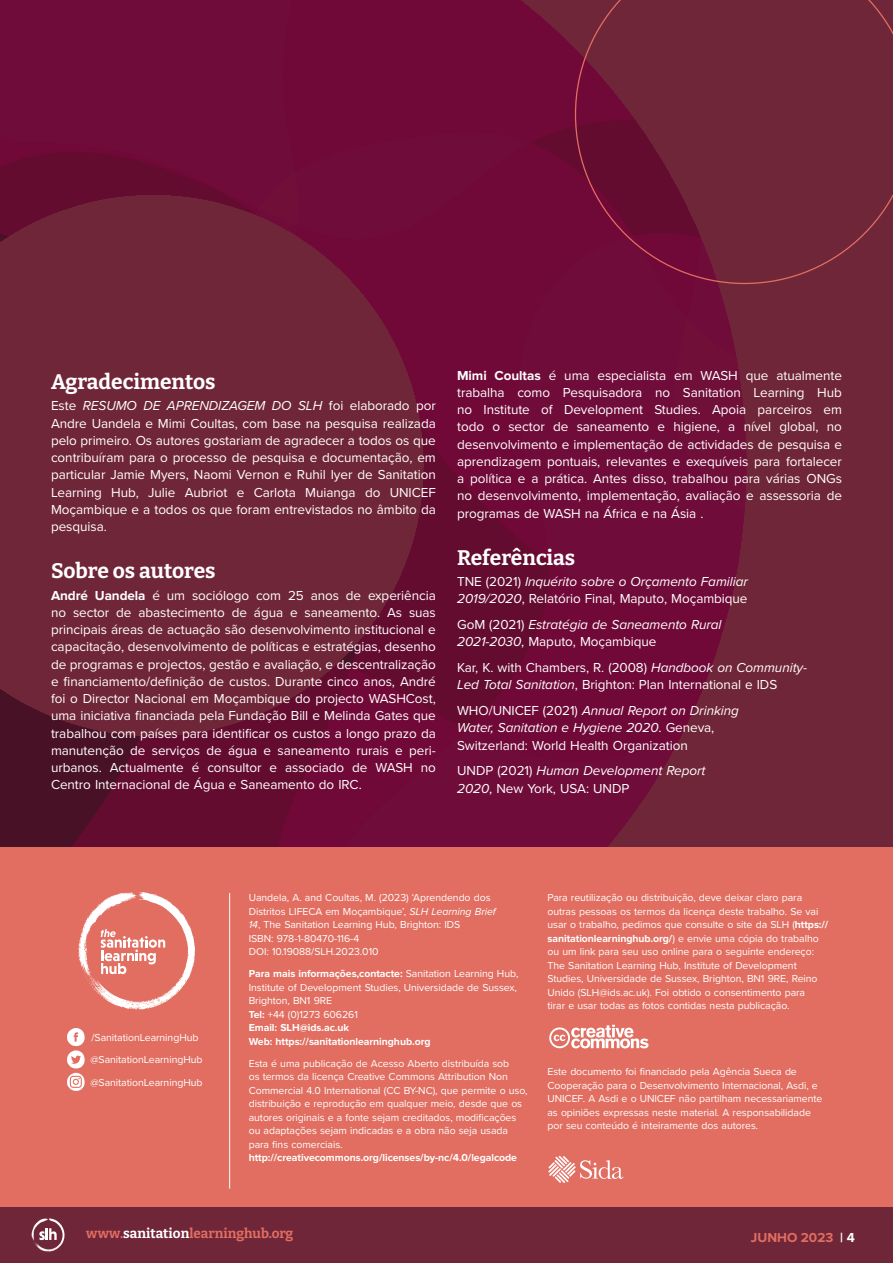
<style>
.page{position:relative;width:893px;height:1263px;background:#fff}
.page>*{position:absolute;margin:0;border:0;box-sizing:border-box;transform-origin:0 0}
.Body_Header_PLUS{font:100 21px "Bitter";color:#fff}
.Body_2_col{font:13.5px/17.2px "Proxima Nova";letter-spacing:-.005em;color:#fff}
.Body_2_col-2{font:italic 13.5px/17.2px "Proxima Nova";letter-spacing:-.005em;color:#fff}
.t1{font:100 13.5px "Bitter";color:#e16e61}
.t2{font:700 13.5px "Proxima Nova";color:#e16e61}
.Back_Copy{font:10.5px/13.5px "Proxima Nova";letter-spacing:-.005em;color:#fff}
.s1{font-style:italic}
.s2{font-weight:700}
.s3{font-style:normal}
.s4{color:#fff}
</style>
<div class="page">
<div style="left:0;top:0;width:893px;height:863px;background:#702639"></div>
<img style="left:0;top:0;width:746px;height:847px">
<div style="left:0;top:847px;width:893px;height:361px;background:#e16e61"></div>
<hr style="left:229px;top:893px;width:1px;height:295px;background:#fff">
<svg style="left:78px;top:892px;width:117px;height:118px"></svg>
<svg style="left:67px;top:1028px;width:18px;height:63px"></svg>
<svg style="left:549px;top:1025px;width:99px;height:23px"></svg>
<svg style="left:548px;top:1156px;width:75px;height:27px"></svg>
<svg style="left:575px;top:0;width:318px;height:284px"></svg>
<div style="left:0;top:1208px;width:893px;height:55px;background:#702639"></div>
<svg style="left:31px;top:1218px;width:34px;height:33px"></svg>
<p class="Body_Header_PLUS" style="left:51px;top:368px;width:166px">Agradecimentos</p>
<p class="Body_2_col" style="left:51px;top:397px;width:386px;text-align:justify">Este <span class="s1">RESUMO DE APRENDIZAGEM DO SLH</span> foi elaborado por Andre Uandela e Mimi Coultas, com base na pesquisa realizada pelo primeiro. Os autores gostariam de agradecer a todos os que contribuíram para o processo de pesquisa e documentação, em particular Jamie Myers, Naomi Vernon e Ruhil Iyer de Sanitation Learning Hub, Julie Aubriot e Carlota Muianga do UNICEF Moçambique e a todos os que foram entrevistados no âmbito da pesquisa.</p>
<p class="Body_Header_PLUS" style="left:51px;top:557px;width:166px">Sobre os autores</p>
<p class="Body_2_col" style="left:51px;top:586px;width:386px;text-align:justify"><span class="s2">André Uandela</span> é um sociólogo com 25 anos de experiência no sector de abastecimento de água e saneamento. As suas principais áreas de actuação são desenvolvimento institucional e capacitação, desenvolvimento de políticas e estratégias, desenho de programas e projectos, gestão e avaliação, e descentralização e financiamento/definição de custos. Durante cinco anos, André foi o Director Nacional em Moçambique do projecto WASHCost, uma iniciativa financiada pela Fundação Bill e Melinda Gates que trabalhou com países para identificar os custos a longo prazo da manutenção de serviços de água e saneamento rurais e peri&shy;urbanos. Actualmente é consultor e associado de WASH no Centro Internacional de Água e Saneamento do IRC.</p>
<p class="Body_2_col" style="left:457px;top:366px;width:386px;text-align:justify"><span class="s2">Mimi Coultas</span> é uma especialista em WASH que atualmente trabalha como Pesquisadora no Sanitation Learning Hub no Institute of Development Studies. Apoia parceiros em todo o sector de saneamento e higiene, a nível global, no desenvolvimento e implementação de actividades de pesquisa e aprendizagem pontuais, relevantes e exequíveis para fortalecer a política e a prática. Antes disso, trabalhou para várias ONGs no desenvolvimento, implementação, avaliação e assessoria de programas de WASH na África e na Ásia .</p>
<p class="Body_Header_PLUS" style="left:457px;top:544px;width:120px">Referências</p>
<p class="Body_2_col" style="left:457px;top:572px;width:292px">TNE (2021) <span class="s1">Inquérito sobre o Orçamento Familiar<br>2019/2020</span>, Relatório Final, Maputo, Moçambique</p>
<p class="Body_2_col-2" style="left:457px;top:615px;width:266px"><span class="s3">GoM (2021)</span> Estratégia de Saneamento Rural<br>2021-2030<span class="s3">, Maputo, Moçambique</span></p>
<p class="Body_2_col" style="left:457px;top:658px;width:352px">Kar, K. with Chambers, R. (2008) <span class="s1">Handbook on Community-<br>Led Total Sanitation</span>, Brighton: Plan International e IDS</p>
<p class="Body_2_col" style="left:457px;top:701px;width:283px">WHO/UNICEF (2021) <span class="s1">Annual Report on Drinking<br>Water, Sanitation e Hygiene 2020</span>. Geneva,<br>Switzerland: World Health Organization</p>
<p class="Body_2_col" style="left:457px;top:762px;width:250px">UNDP (2021) <span class="s1">Human Development Report<br>2020</span>, New York, USA: UNDP</p>
<p class="Back_Copy" style="left:92px;top:1030px;width:109px">/SanitationLearningHub</p>
<p class="Back_Copy" style="left:90px;top:1052px;width:114px">@SanitationLearningHub</p>
<p class="Back_Copy" style="left:90px;top:1075px;width:114px">@SanitationLearningHub</p>
<p class="Back_Copy" style="left:249px;top:890px;width:249px">Uandela, A. and Coultas, M. (2023) ‘Aprendendo dos<br>Distritos LIFECA em Moçambique’, <span class="s1">SLH Learning Brief<br>14</span>, The Sanitation Learning Hub, Brighton: IDS</p>
<p class="Back_Copy" style="left:249px;top:931px;width:112px">ISBN: 978-1-80470-116-4</p>
<p class="Back_Copy" style="left:249px;top:944px;width:131px">DOI: 10.19088/SLH.2023.010</p>
<p class="Back_Copy" style="left:249px;top:966px;width:271px"><span class="s2">Para mais informações,contacte:</span> Sanitation Learning Hub, Institute of Development Studies, Universidade de Sussex, Brighton, BN1 9RE<br><span class="s2">Tel:</span> +44 (0)1273 606261<br><span class="s2">Email: SLH@ids.ac.uk<br>Web: https://sanitationlearninghub.org</span></p>
<p class="Back_Copy" style="left:249px;top:1056px;width:280px">Esta é uma publicação de Acesso Aberto distribuída sob<br>os termos da licença Creative Commons Attribution Non Commercial 4.0 International (CC BY-NC), que permite o uso, distribuição e reprodução em qualquer meio, desde que os autores originais e a fonte sejam creditados, modificações ou adaptações sejam indicadas e a obra não seja usada para fins comerciais. <span class="s2">http://creativecommons.org/licenses/by-nc/4.0/legalcode</span></p>
<p class="Back_Copy" style="left:547px;top:890px;width:282px">Para reutilização ou distribuição, deve deixar claro para outras pessoas os termos da licença deste trabalho. Se vai usar o trabalho, pedimos que consulte o site da SLH (<span class="s2">https:// sanitationlearninghub.org/</span>) e envie uma cópia do trabalho ou um link para seu uso online para o seguinte endereço:<br>The Sanitation Learning Hub, Institute of Development Studies, Universidade de Sussex, Brighton, BN1 9RE, Reino Unido (SLH@ids.ac.uk). Foi obtido o consentimento para<br>tirar e usar todas as fotos contidas nesta publicação.</p>
<p class="Back_Copy" style="left:547px;top:1064px;width:277px">Este documento foi financiado pela Agência Sueca de Cooperação para o Desenvolvimento Internacional, Asdi, e UNICEF. A Asdi e o UNICEF não partilham necessariamente as opiniões expressas neste material. A responsabilidade por seu conteúdo é inteiramente dos autores.</p>
<p class="t1" style="left:86px;top:1225px;width:209px">www.<span class="s4">sanitation</span>learninghub.org</p>
<p class="t2" style="left:751px;top:1229px;width:105px">JUNHO 2023 <span class="s4">| 4</span></p>
</div>
